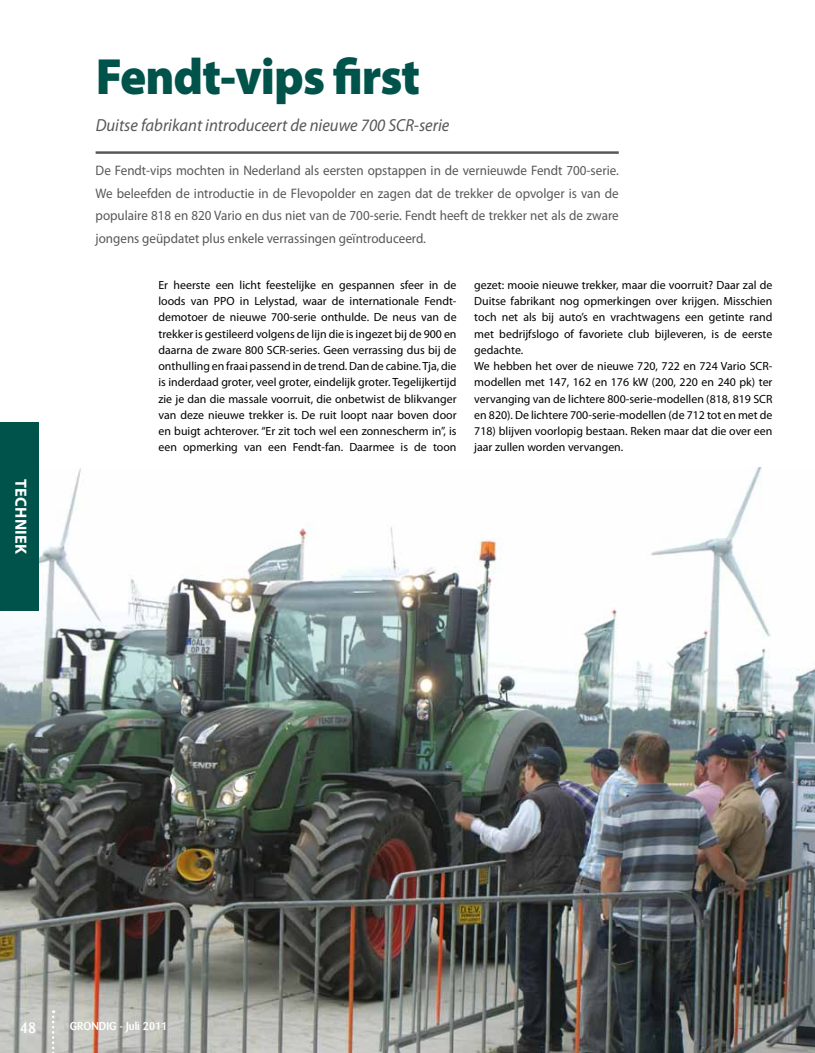
<style>
.page{position:relative;width:815px;height:1053px;background:#fff}
.page>*{position:absolute;margin:0;border:0;box-sizing:border-box;transform-origin:0 0}
.t1{font:900 51.25px "Myriad Pro";letter-spacing:-.02em;color:#00534a;scale:.95 1}
.t2{font:italic 17.5px "Myriad Pro";color:#58585a;scale:.95 1}
.t3{font:700 16.25px "Myriad Pro";color:#fff}
.t4{font:500 15px "Barmeno Pro";color:#fff}
.t5{font:13.75px/22.5px "Myriad Pro";color:#58585a;text-align:justify;scale:.95 1}
.t6{font:11.88px/16.2px "Myriad Pro";color:#000;text-align:justify}
.t7{font:500 11.25px "Barmeno Pro";color:#fff}
</style>
<div class="page">
<img style="left:0;top:468px;width:815px;height:584px">
<svg style="left:52px;top:1010px;width:2px;height:43px"></svg>
<div style="left:0;top:422px;width:39px;height:188px;background:#00534a"></div>
<hr style="left:96px;top:151px;width:523px;height:3px;background:#58585a">
<h3 class="t3" style="left:32px;top:479px;width:77px;rotate:90deg">techniek</h3>
<h1 class="t1" style="left:96px;top:42px;width:343px">Fendt-vips first</h1>
<h2 class="t2" style="left:96px;top:115px;width:374px">Duitse fabrikant introduceert de nieuwe 700 SCR-serie</h2>
<p class="t5" style="left:96px;top:159px;width:552px">De Fendt-vips mochten in Nederland als eersten opstappen in de vernieuwde Fendt 700-serie.<br>We beleefden de introductie in de Flevopolder en zagen dat de trekker de opvolger is van de populaire 818 en 820 Vario en dus niet van de 700-serie. Fendt heeft de trekker net als de zware jongens geüpdatet plus enkele verrassingen geïntroduceerd.</p>
<p class="t6" style="left:158px;top:276px;width:300px">Er heerste een licht feestelijke en gespannen sfeer in de loods van PPO in Lelystad, waar de internationale Fendt&shy;demotoer de nieuwe 700-serie onthulde. De neus van de trekker is gestileerd volgens de lijn die is ingezet bij de 900 en daarna de zware 800 SCR-series. Geen verrassing dus bij de onthulling en fraai passend in de trend. Dan de cabine. Tja, die is inderdaad groter, veel groter, eindelijk groter. Tegelijkertijd zie je dan die massale voorruit, die onbetwist de blikvanger van deze nieuwe trekker is. De ruit loopt naar boven door en buigt achterover. “Er zit toch wel een zonnescherm in”, is een opmerking van een Fendt-fan. Daarmee is de toon</p>
<p class="t6" style="left:474px;top:276px;width:300px;text-align:left">gezet: mooie nieuwe trekker, maar die voorruit? Daar zal de Duitse fabrikant nog opmerkingen over krijgen. Misschien toch net als bij auto’s en vrachtwagens een getinte rand met bedrijfslogo of favoriete club bijleveren, is de eerste gedachte.<br>We hebben het over de nieuwe 720, 722 en 724 Vario SCR&shy;modellen met 147, 162 en 176 kW (200, 220 en 240 pk) ter vervanging van de lichtere 800-serie-modellen (818, 819 SCR en 820). De lichtere 700-serie-modellen (de 712 tot en met de 718) blijven voorlopig bestaan. Reken maar dat die over een jaar zullen worden vervangen.</p>
<p class="t4" style="left:20px;top:1017px;width:18px">48</p>
<p class="t7" style="left:70px;top:1018px;width:99px">GRONDIG - Juli 2011</p>
</div>
